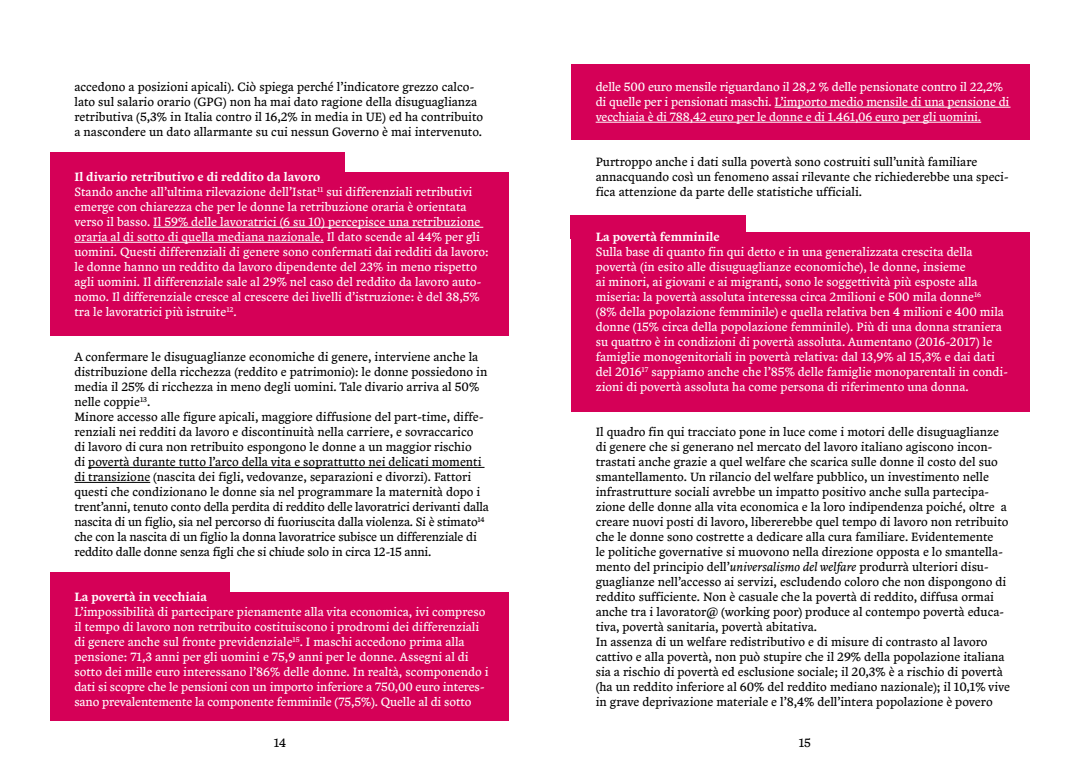
<style>
.page{position:relative;width:1085px;height:780px;background:#fff}
.page>*{position:absolute;margin:0;border:0;box-sizing:border-box;transform-origin:0 0}
.t1{font:12.5px/15px "Zenon";color:#000}
.t2{font:12.5px/15px "Zenon";color:#fff}
.t3{font:500 12.5px "Zenon";color:#fff}
.s1{font-weight:500}
.s2{font-style:italic}
</style>
<div class="page">
<div style="left:570px;top:232px;width:459px;height:179px;background:#d50057"></div>
<div style="left:570px;top:215px;width:176px;height:24px;background:#d50057"></div>
<div style="left:570px;top:64px;width:459px;height:75px;background:#d50057"></div>
<div style="left:50px;top:172px;width:459px;height:164px;background:#d50057"></div>
<div style="left:50px;top:592px;width:459px;height:128px;background:#d50057"></div>
<div style="left:50px;top:151px;width:294px;height:28px;background:#d50057"></div>
<div style="left:50px;top:572px;width:180px;height:27px;background:#d50057"></div>
<hr style="left:153px;top:227px;width:330px;height:1px;background:#fff">
<hr style="left:74px;top:242px;width:249px;height:1px;background:#fff">
<hr style="left:88px;top:467px;width:396px;height:1px;background:#000">
<hr style="left:74px;top:482px;width:76px;height:1px;background:#000">
<hr style="left:774px;top:107px;width:236px;height:1px;background:#fff">
<hr style="left:595px;top:122px;width:386px;height:1px;background:#fff">
<p class="t1" style="left:74px;top:79px;width:410px">accedono a posizioni apicali). Ciò spiega perché l’indicatore grezzo calco&shy;lato sul salario orario (GPG) non ha mai dato ragione della disuguaglianza retributiva (5,3% in Italia contro il 16,2% in media in UE) ed ha contribuito a nascondere un dato allarmante su cui nessun Governo è mai intervenuto.</p>
<p class="t2" style="left:74px;top:169px;width:415px"><span class="s1">Il divario retributivo e di reddito da lavoro<br></span>Stando anche all’ultima rilevazione dell’Istat<sup>11</sup> sui differenziali retributivi emerge con chiarezza che per le donne la retribuzione oraria è orientata verso il basso. Il 59% delle lavoratrici (6 su 10) percepisce una retribuzione oraria al di sotto di quella mediana nazionale. Il dato scende al 44% per gli uomini. Questi differenziali di genere sono confermati dai redditi da lavoro: le donne hanno un reddito da lavoro dipendente del 23% in meno rispetto agli uomini. Il differenziale sale al 29% nel caso del reddito da lavoro auto&shy;nomo. Il differenziale cresce al crescere dei livelli d’istruzione: è del 38,5% tra le lavoratrici più istruite<sup>12</sup>.</p>
<p class="t1" style="left:74px;top:349px;width:416px">A confermare le disuguaglianze economiche di genere, interviene anche la distribuzione della ricchezza (reddito e patrimonio): le donne possiedono in media il 25% di ricchezza in meno degli uomini. Tale divario arriva al 50% nelle coppie<sup>13</sup>.<br>Minore accesso alle figure apicali, maggiore diffusione del part-time, diffe&shy;renziali nei redditi da lavoro e discontinuità nella carriere, e sovraccarico<br>di lavoro di cura non retribuito espongono le donne a un maggior rischio<br>di povertà durante tutto l’arco della vita e soprattutto nei delicati momenti di transizione (nascita dei figli, vedovanze, separazioni e divorzi). Fattori questi che condizionano le donne sia nel programmare la maternità dopo i trent’anni, tenuto conto della perdita di reddito delle lavoratrici derivanti dalla nascita di un figlio, sia nel percorso di fuoriuscita dalla violenza. Si è stimato<sup>14 </sup>che con la nascita di un figlio la donna lavoratrice subisce un differenziale di reddito dalle donne senza figli che si chiude solo in circa 12-15 anni.</p>
<p class="t3" style="left:74px;top:589px;width:134px">La povertà in vecchiaia</p>
<p class="t2" style="left:74px;top:604px;width:415px">L’impossibilità di partecipare pienamente alla vita economica, ivi compreso il tempo di lavoro non retribuito costituiscono i prodromi dei differenziali di genere anche sul fronte previdenziale<sup>15</sup>. I maschi accedono prima alla pensione: 71,3 anni per gli uomini e 75,9 anni per le donne. Assegni al di sotto dei mille euro interessano l’86% delle donne. In realtà, scomponendo i dati si scopre che le pensioni con un importo inferiore a 750,00 euro interes&shy;sano prevalentemente la componente femminile (75,5%). Quelle al di sotto</p>
<p class="t2" style="left:595px;top:79px;width:415px">delle 500 euro mensile riguardano il 28,2 % delle pensionate contro il 22,2% di quelle per i pensionati maschi. L’importo medio mensile di una pensione di vecchiaia è di 788,42 euro per le donne e di 1.461,06 euro per gli uomini.</p>
<p class="t1" style="left:595px;top:154px;width:415px">Purtroppo anche i dati sulla povertà sono costruiti sull’unità familiare annacquando così un fenomeno assai rilevante che richiederebbe una speci&shy;fica attenzione da parte delle statistiche ufficiali.</p>
<p class="t3" style="left:595px;top:229px;width:125px">La povertà femminile</p>
<p class="t2" style="left:595px;top:244px;width:414px">Sulla base di quanto fin qui detto e in una generalizzata crescita della povertà (in esito alle disuguaglianze economiche), le donne, insieme<br>ai minori, ai giovani e ai migranti, sono le soggettività più esposte alla miseria: la povertà assoluta interessa circa 2milioni e 500 mila donne<sup>16<br></sup>(8% della popolazione femminile) e quella relativa ben 4 milioni e 400 mila donne (15% circa della popolazione femminile). Più di una donna straniera su quattro è in condizioni di povertà assoluta. Aumentano (2016-2017) le famiglie monogenitoriali in povertà relativa: dal 13,9% al 15,3% e dai dati del 2016<sup>17</sup> sappiamo anche che l’85% delle famiglie monoparentali in condi&shy;zioni di povertà assoluta ha come persona di riferimento una donna.</p>
<p class="t1" style="left:595px;top:424px;width:416px">Il quadro fin qui tracciato pone in luce come i motori delle disuguaglianze di genere che si generano nel mercato del lavoro italiano agiscono incon&shy;trastati anche grazie a quel welfare che scarica sulle donne il costo del suo smantellamento. Un rilancio del welfare pubblico, un investimento nelle infrastrutture sociali avrebbe un impatto positivo anche sulla partecipa&shy;zione delle donne alla vita economica e la loro indipendenza poiché, oltre a creare nuovi posti di lavoro, libererebbe quel tempo di lavoro non retribuito che le donne sono costrette a dedicare alla cura familiare. Evidentemente<br>le politiche governative si muovono nella direzione opposta e lo smantella&shy;mento del principio dell’<span class="s2">universalismo del welfare</span> produrrà ulteriori disu&shy;guaglianze nell’accesso ai servizi, escludendo coloro che non dispongono di reddito sufficiente. Non è casuale che la povertà di reddito, diffusa ormai anche tra i lavorator@ (working poor) produce al contempo povertà educa&shy;tiva, povertà sanitaria, povertà abitativa.<br>In assenza di un welfare redistributivo e di misure di contrasto al lavoro cattivo e alla povertà, non può stupire che il 29% della popolazione italiana sia a rischio di povertà ed esclusione sociale; il 20,3% è a rischio di povertà (ha un reddito inferiore al 60% del reddito mediano nazionale); il 10,1% vive in grave deprivazione materiale e l’8,4% dell’intera popolazione è povero</p>
<p class="t1" style="left:274px;top:735px;width:14px">14</p>
<p class="t1" style="left:798px;top:735px;width:14px">15</p>
</div>
